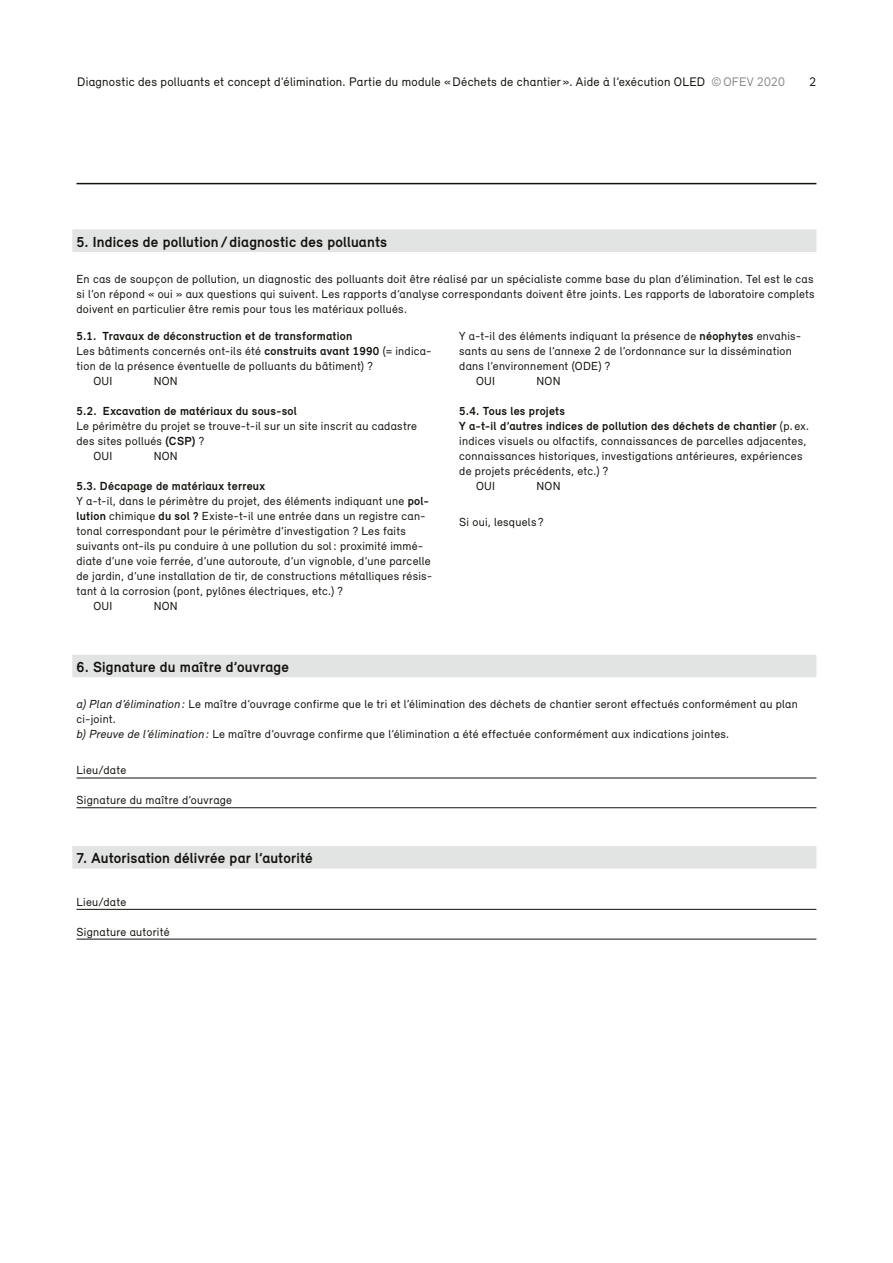
<style>
.page{position:relative;width:893px;height:1263px;background:#fff}
.page>*{position:absolute;margin:0;border:0;box-sizing:border-box;transform-origin:0 0}
._07_Formular_Unterti{font:700 15px "Relevant";letter-spacing:.015em;color:#12120d}
.t1{font:12.75px "Relevant";letter-spacing:.02em;color:#12120d}
._07_Grundtext_Formul{font:12px/15px "Relevant";letter-spacing:.02em;color:#12120d}
._07_Grundtext_Formul-2{font:700 12px "Relevant";letter-spacing:.02em;color:#12120d}
._07_Grundtext_linksb{font:12px "Relevant";letter-spacing:.02em;color:#12120d}
.s1{color:#878988}
.s2{font-weight:700}
.s3{font-style:italic}
</style>
<div class="page">
<hr style="left:77px;top:183px;width:739px;height:1px;background:#12120d">
<div style="left:72px;top:229px;width:744px;height:23px;background:#e2e3e3"></div>
<div style="left:72px;top:655px;width:744px;height:22px;background:#e2e3e3"></div>
<hr style="left:77px;top:778px;width:739px;height:1px;background:#12120d">
<hr style="left:77px;top:807px;width:739px;height:1px;background:#12120d">
<div style="left:72px;top:846px;width:744px;height:22px;background:#e2e3e3"></div>
<hr style="left:77px;top:909px;width:739px;height:1px;background:#12120d">
<hr style="left:77px;top:939px;width:739px;height:1px;background:#12120d">
<p class="t1" style="left:77px;top:74px;width:709px">Diagnostic des polluants et concept d'élimination. Partie du module «Déchets de chantier ». Aide à l’exécution OLED <span class="s1">©OFEV 2020</span></p>
<p class="t1" style="left:809px;top:74px;width:8px">2</p>
<p class="_07_Formular_Unterti" style="left:77px;top:232px;width:312px">5. Indices de pollution / diagnostic des polluants</p>
<p class="_07_Grundtext_Formul" style="left:77px;top:271px;width:740px;text-align:justify">En cas de soupçon de pollution, un diagnostic des polluants doit être réalisé par un spécialiste comme base du plan d’élimination. Tel est le cas si l’on répond « oui » aux questions qui suivent. Les rapports d’analyse correspondants doivent être joints. Les rapports de laboratoire complets doivent en particulier être remis pour tous les matériaux pollués.</p>
<p class="_07_Grundtext_Formul-2" style="left:77px;top:328px;width:277px">5.1. Travaux de déconstruction et de transformation</p>
<p class="_07_Grundtext_Formul" style="left:77px;top:343px;width:357px">Les bâtiments concernés ont-ils été <span class="s2">construits avant 1990</span> (= indica&shy;tion de la présence éventuelle de polluants du bâtiment) ?</p>
<p class="_07_Grundtext_Formul" style="left:93px;top:373px;width:21px">OUI</p>
<p class="_07_Grundtext_Formul" style="left:154px;top:373px;width:26px">NON</p>
<p class="_07_Grundtext_Formul-2" style="left:77px;top:403px;width:222px">5.2. Excavation de matériaux du sous-sol</p>
<p class="_07_Grundtext_Formul" style="left:77px;top:418px;width:342px">Le périmètre du projet se trouve-t-il sur un site inscrit au cadastre des sites pollués <span class="s2">(CSP)</span> ?</p>
<p class="_07_Grundtext_Formul" style="left:93px;top:448px;width:21px">OUI</p>
<p class="_07_Grundtext_Formul" style="left:154px;top:448px;width:26px">NON</p>
<p class="_07_Grundtext_Formul-2" style="left:77px;top:478px;width:190px">5.3. Décapage de matériaux terreux</p>
<p class="_07_Grundtext_Formul" style="left:77px;top:493px;width:357px">Y a-t-il, dans le périmètre du projet, des éléments indiquant une <span class="s2">pol&shy;lution</span> chimique <span class="s2">du sol ?</span> Existe-t-il une entrée dans un registre can&shy;tonal correspondant pour le périmètre d’investigation ? Les faits suivants ont-ils pu conduire à une pollution du sol : proximité immé&shy;diate d’une voie ferrée, d’une autoroute, d’un vignoble, d’une parcelle de jardin, d’une installation de tir, de constructions métalliques résis&shy;tant à la corrosion (pont, pylônes électriques, etc.) ?</p>
<p class="_07_Grundtext_Formul" style="left:93px;top:598px;width:21px">OUI</p>
<p class="_07_Grundtext_Formul" style="left:154px;top:598px;width:26px">NON</p>
<p class="_07_Grundtext_Formul" style="left:459px;top:328px;width:344px">Y a-t-il des éléments indiquant la présence de <span class="s2">néophytes</span> envahis&shy;sants au sens de l’annexe 2 de l’ordonnance sur la dissémination dans l’environnement (ODE) ?</p>
<p class="_07_Grundtext_Formul" style="left:476px;top:373px;width:21px">OUI</p>
<p class="_07_Grundtext_Formul" style="left:536px;top:373px;width:26px">NON</p>
<p class="_07_Grundtext_Formul-2" style="left:459px;top:403px;width:107px">5.4. Tous les projets</p>
<p class="_07_Grundtext_Formul" style="left:459px;top:418px;width:351px"><span class="s2">Y a-t-il d’autres indices de pollution des déchets de chantier</span> (p. ex. indices visuels ou olfactifs, connaissances de parcelles adjacentes, connaissances historiques, investigations antérieures, expériences de projets précédents, etc.) ?</p>
<p class="_07_Grundtext_Formul" style="left:476px;top:478px;width:21px">OUI</p>
<p class="_07_Grundtext_Formul" style="left:536px;top:478px;width:26px">NON</p>
<p class="_07_Grundtext_linksb" style="left:459px;top:515px;width:86px">Si oui, lesquels ?</p>
<p class="_07_Formular_Unterti" style="left:77px;top:658px;width:214px">6. Signature du maître d’ouvrage</p>
<p class="_07_Grundtext_Formul" style="left:77px;top:696px;width:723px"><span class="s3">a) Plan d’élimination :</span> Le maître d’ouvrage confirme que le tri et l’élimination des déchets de chantier seront effectués conformément au plan ci-joint.</p>
<p class="_07_Grundtext_Formul" style="left:77px;top:726px;width:654px"><span class="s3">b) Preuve de l’élimination :</span> Le maître d’ouvrage confirme que l’élimination a été effectuée conformément aux indications jointes.</p>
<p class="_07_Grundtext_linksb" style="left:77px;top:763px;width:51px">Lieu/date</p>
<p class="_07_Grundtext_linksb" style="left:77px;top:793px;width:157px">Signature du maître d’ouvrage</p>
<p class="_07_Formular_Unterti" style="left:77px;top:849px;width:238px">7. Autorisation délivrée par l’autorité</p>
<p class="_07_Grundtext_linksb" style="left:77px;top:894px;width:51px">Lieu/date</p>
<p class="_07_Grundtext_linksb" style="left:77px;top:924px;width:95px">Signature autorité</p>
</div>
